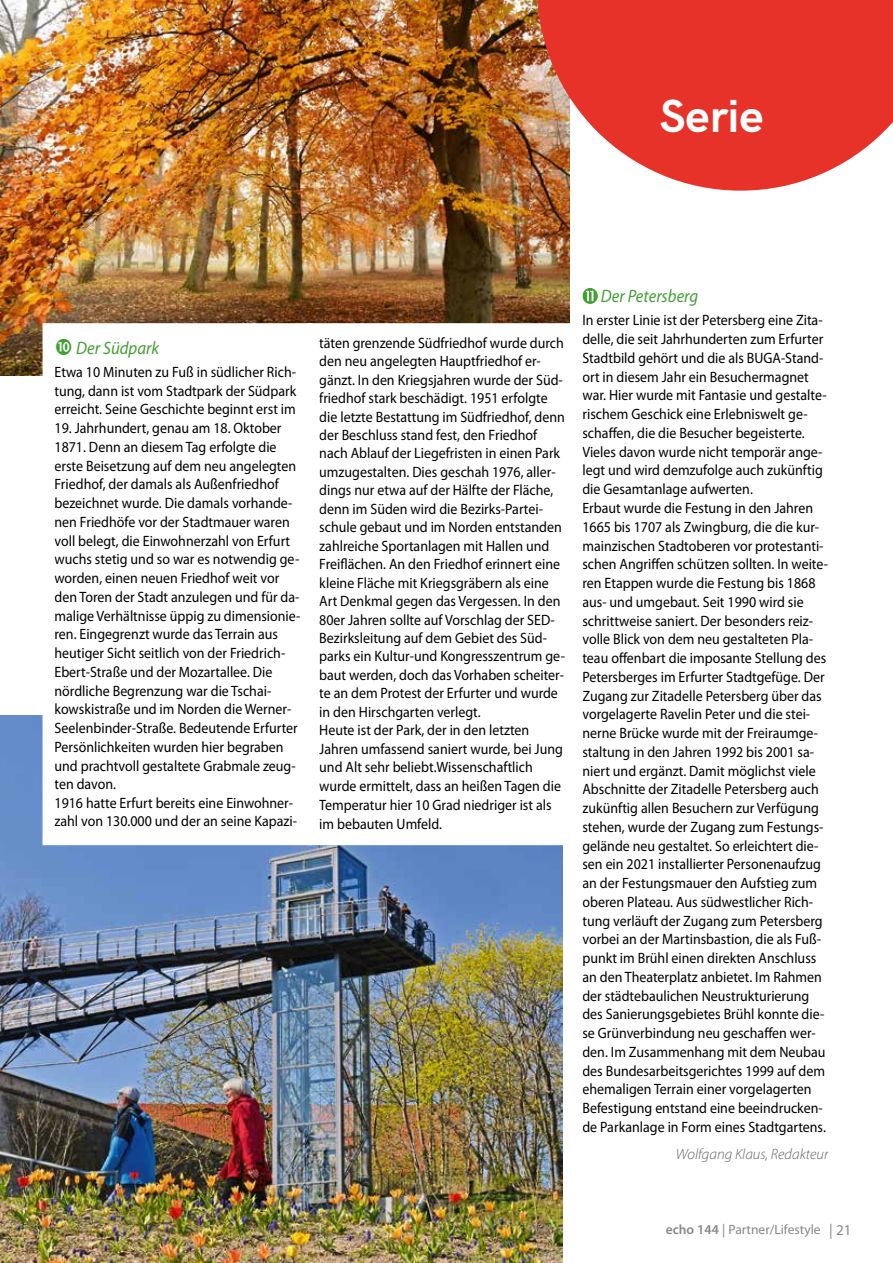
<style>
.page{position:relative;width:893px;height:1263px;background:#fff}
.page>*{position:absolute;margin:0;border:0;box-sizing:border-box;transform-origin:0 0}
.t1{font:700 46.5px "HK Grotesk";color:#fff}
.t2{font:italic 18px "Myriad Pro";color:#449f34;scale:.93 1}
.t3{font:15px/18.8px "Myriad Pro";color:#000;scale:.93 1}
.t4{font:italic 300 15px "Myriad Pro";color:#636362}
.t5{font:13.5px "Myriad Pro";color:#878786}
.s1{font-weight:600}
.s2{font-size:15px}
</style>
<div class="page">
<img style="left:0;top:716px;width:563px;height:547px">
<img style="left:0;top:0;width:570px;height:376px">
<svg style="left:37px;top:317px;width:264px;height:534px"></svg>
<svg style="left:301px;top:317px;width:263px;height:534px"></svg>
<svg style="left:537px;top:0;width:356px;height:191px;background:#e64f45"></svg>
<svg style="left:56px;top:339px;width:15px;height:16px"></svg>
<h1 class="t1" style="left:660px;top:82px;width:105px">Serie</h1>
<p class="t2" style="left:76px;top:337px;width:91px">Der Südpark</p>
<p class="t3" style="left:55px;top:362px;width:261px;text-align:justify">Etwa 10 Minuten zu Fuß in südlicher Rich&shy;tung, dann ist vom Stadtpark der Südpark erreicht. Seine Geschichte beginnt erst im</p>
<p class="t3" style="left:55px;top:418px;width:266px">19. Jahrhundert, genau am 18. Oktober 1871. Denn an diesem Tag erfolgte die erste Beisetzung auf dem neu angelegten Friedhof, der damals als Außenfriedhof bezeichnet wurde. Die damals vorhande&shy;nen Friedhöfe vor der Stadtmauer waren voll belegt, die Einwohnerzahl von Erfurt wuchs stetig und so war es notwendig ge&shy;worden, einen neuen Friedhof weit vor den Toren der Stadt anzulegen und für da&shy;malige Verhältnisse üppig zu dimensionie&shy;ren. Eingegrenzt wurde das Terrain aus heutiger Sicht seitlich von der Friedrich-Ebert-Straße und der Mozartallee. Die nördliche Begrenzung war die Tschai&shy;kowskistraße und im Norden die Werner-Seelenbinder-Straße. Bedeutende Erfurter Persönlichkeiten wurden hier begraben und prachtvoll gestaltete Grabmale zeug&shy;ten davon.<br>1916 hatte Erfurt bereits eine Einwohner&shy;zahl von 130.000 und der an seine Kapazi-</p>
<p class="t3" style="left:319px;top:333px;width:266px">täten grenzende Südfriedhof wurde durch den neu angelegten Hauptfriedhof er&shy;gänzt. In den Kriegsjahren wurde der Süd&shy;friedhof stark beschädigt. 1951 erfolgte die letzte Bestattung im Südfriedhof, denn der Beschluss stand fest, den Friedhof nach Ablauf der Liegefristen in einen Park umzugestalten. Dies geschah 1976, aller&shy;dings nur etwa auf der Hälfte der Fläche, denn im Süden wird die Bezirks-Partei&shy;schule gebaut und im Norden entstanden zahlreiche Sportanlagen mit Hallen und Freiflächen. An den Friedhof erinnert eine kleine Fläche mit Kriegsgräbern als eine Art Denkmal gegen das Vergessen. In den 80er Jahren sollte auf Vorschlag der SED-Bezirksleitung auf dem Gebiet des Süd&shy;parks ein Kultur-und Kongresszentrum ge&shy;baut werden, doch das Vorhaben scheiter&shy;te an dem Protest der Erfurter und wurde in den Hirschgarten verlegt.<br>Heute ist der Park, der in den letzten Jahren umfassend saniert wurde, bei Jung und Alt sehr beliebt.Wissenschaftlich wurde ermittelt, dass an heißen Tagen die Temperatur hier 10 Grad niedriger ist als im bebauten Umfeld.</p>
<p class="t2" style="left:601px;top:285px;width:106px">Der Petersberg</p>
<p class="t3" style="left:582px;top:311px;width:266px">In erster Linie ist der Petersberg eine Zita&shy;delle, die seit Jahrhunderten zum Erfurter Stadtbild gehört und die als BUGA-Stand&shy;ort in diesem Jahr ein Besuchermagnet war. Hier wurde mit Fantasie und gestalte&shy;rischem Geschick eine Erlebniswelt ge&shy;schaffen, die die Besucher begeisterte.<br>Vieles davon wurde nicht temporär ange&shy;legt und wird demzufolge auch zukünftig die Gesamtanlage aufwerten.<br>Erbaut wurde die Festung in den Jahren 1665 bis 1707 als Zwingburg, die die kur&shy;mainzischen Stadtoberen vor protestanti&shy;schen Angriffen schützen sollten. In weite&shy;ren Etappen wurde die Festung bis 1868 aus- und umgebaut. Seit 1990 wird sie schrittweise saniert. Der besonders reiz&shy;volle Blick von dem neu gestalteten Pla&shy;teau offenbart die imposante Stellung des Petersberges im Erfurter Stadtgefüge. Der Zugang zur Zitadelle Petersberg über das vorgelagerte Ravelin Peter und die stei&shy;nerne Brücke wurde mit der Freiraumge&shy;staltung in den Jahren 1992 bis 2001 sa&shy;niert und ergänzt. Damit möglichst viele Abschnitte der Zitadelle Petersberg auch zukünftig allen Besuchern zur Verfügung stehen, wurde der Zugang zum Festungs&shy;gelände neu gestaltet. So erleichtert die&shy;sen ein 2021 installierter Personenaufzug an der Festungsmauer den Aufstieg zum oberen Plateau. Aus südwestlicher Rich&shy;tung verläuft der Zugang zum Petersberg vorbei an der Martinsbastion, die als Fuß&shy;punkt im Brühl einen direkten Anschluss an den Theaterplatz anbietet. Im Rahmen der städtebaulichen Neustrukturierung des Sanierungsgebietes Brühl konnte die&shy;se Grünverbindung neu geschaffen wer&shy;den. Im Zusammenhang mit dem Neubau des Bundesarbeitsgerichtes 1999 auf dem ehemaligen Terrain einer vorgelagerten Befestigung entstand eine beeindrucken&shy;de Parkanlage in Form eines Stadtgartens.</p>
<p class="t4" style="left:676px;top:1146px;width:154px">Wolfgang Klaus, Redakteur</p>
<p class="t5" style="left:666px;top:1221px;width:187px"><span class="s1">echo 144</span> | Partner/Lifestyle <span class="s2">| 21</span></p>
</div>
